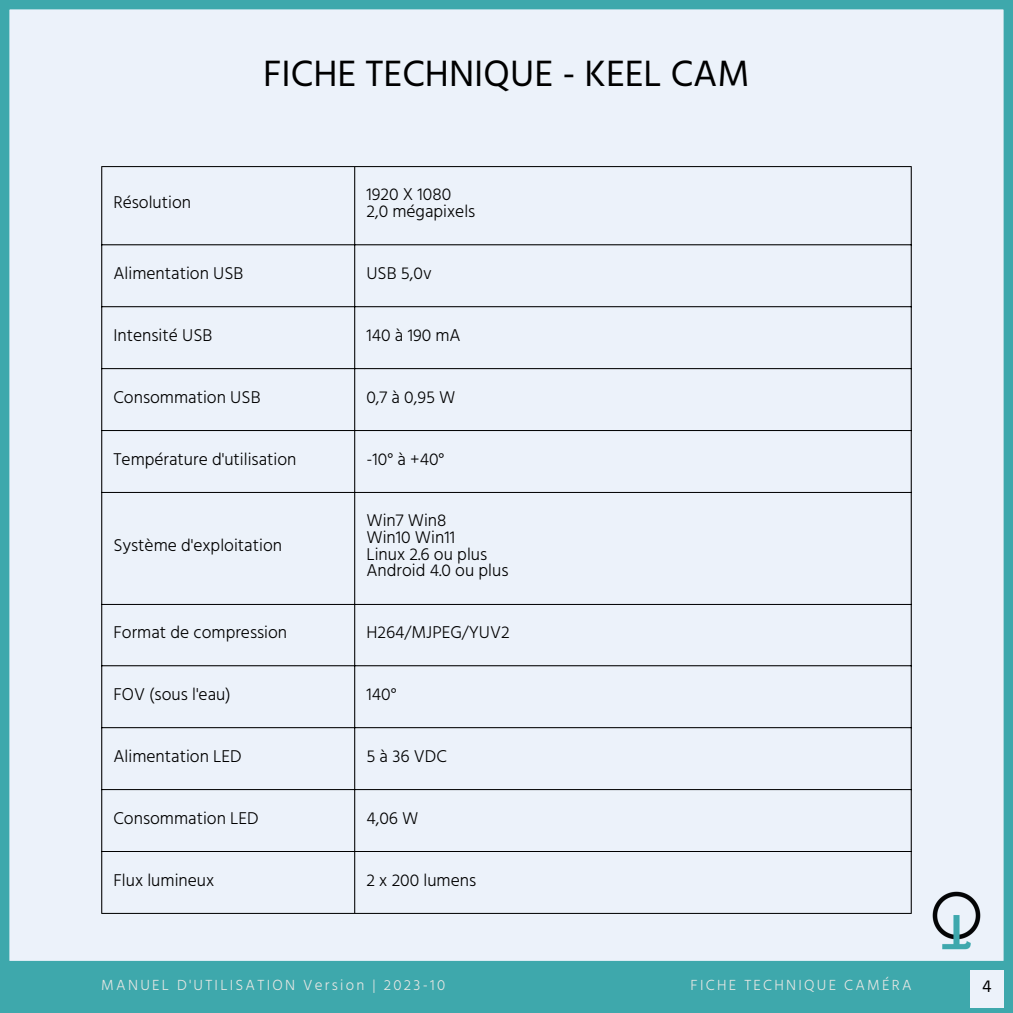
<style>
.page{position:relative;width:1013px;height:1013px;background:#fff}
.page>*{position:absolute;margin:0;border:0;box-sizing:border-box;transform-origin:0 0}
.t1{font:37.5px "Hind Jalandhar";color:#000}
.t2{font:300 17.5px "Hind Jalandhar";color:#000}
.t3{font:17.5px "Hind Jalandhar";color:#000}
.t4{font:300 15px "Hind Jalandhar";letter-spacing:.15em;color:#e7e7e4}
</style>
<div class="page">
<div style="left:0;top:0;width:1012px;height:961px;background:#ecf2fa"></div>
<div style="left:0;top:961px;width:1012px;height:51px;background:#3ea8ac"></div>
<hr style="left:101px;top:167px;width:1px;height:745px;background:#000">
<hr style="left:354px;top:167px;width:1px;height:745px;background:#000">
<hr style="left:910px;top:167px;width:1px;height:745px;background:#000">
<hr style="left:101px;top:166px;width:810px;height:1px;background:#000">
<hr style="left:101px;top:244px;width:810px;height:1px;background:#000">
<hr style="left:101px;top:306px;width:810px;height:1px;background:#000">
<hr style="left:101px;top:368px;width:810px;height:1px;background:#000">
<hr style="left:101px;top:430px;width:810px;height:1px;background:#000">
<hr style="left:101px;top:492px;width:810px;height:1px;background:#000">
<hr style="left:101px;top:604px;width:810px;height:1px;background:#000">
<hr style="left:101px;top:665px;width:810px;height:1px;background:#000">
<hr style="left:101px;top:727px;width:810px;height:1px;background:#000">
<hr style="left:101px;top:789px;width:810px;height:1px;background:#000">
<hr style="left:101px;top:851px;width:810px;height:1px;background:#000">
<hr style="left:101px;top:912px;width:810px;height:1px;background:#000">
<div style="left:969px;top:970px;width:34px;height:38px;background:#ecf2fa"></div>
<img style="left:926px;top:890px;width:60px;height:60px">
<p class="t2" style="left:113px;top:192px;width:79px">Résolution</p>
<p class="t1" style="left:263px;top:51px;width:488px">FICHE TECHNIQUE - KEEL CAM</p>
<p class="t2" style="left:366px;top:184px;width:86px">1920 X 1080</p>
<p class="t2" style="left:366px;top:200px;width:110px">2,0 mégapixels</p>
<p class="t2" style="left:113px;top:263px;width:131px">Alimentation USB</p>
<p class="t2" style="left:366px;top:263px;width:67px">USB 5,0v</p>
<p class="t2" style="left:113px;top:325px;width:100px">Intensité USB</p>
<p class="t2" style="left:366px;top:325px;width:96px">140 à 190 mA</p>
<p class="t2" style="left:113px;top:386px;width:148px">Consommation USB</p>
<p class="t2" style="left:366px;top:386px;width:91px">0,7 à 0,95 W</p>
<p class="t2" style="left:113px;top:448px;width:184px">Température d'utilisation</p>
<p class="t2" style="left:366px;top:448px;width:79px">-10° à +40°</p>
<p class="t2" style="left:113px;top:535px;width:170px">Système d'exploitation</p>
<p class="t2" style="left:366px;top:509px;width:82px">Win7 Win8</p>
<p class="t2" style="left:366px;top:526px;width:90px">Win10 Win11</p>
<p class="t2" style="left:366px;top:543px;width:122px">Linux 2.6 ou plus</p>
<p class="t2" style="left:366px;top:560px;width:143px">Android 4.0 ou plus</p>
<p class="t2" style="left:113px;top:621px;width:175px">Format de compression</p>
<p class="t2" style="left:366px;top:621px;width:145px">H264/MJPEG/YUV2</p>
<p class="t2" style="left:113px;top:683px;width:119px">FOV (sous l'eau)</p>
<p class="t2" style="left:366px;top:683px;width:32px">140°</p>
<p class="t2" style="left:113px;top:745px;width:130px">Alimentation LED</p>
<p class="t2" style="left:366px;top:745px;width:82px">5 à 36 VDC</p>
<p class="t2" style="left:113px;top:807px;width:147px">Consommation LED</p>
<p class="t2" style="left:366px;top:807px;width:54px">4,06 W</p>
<p class="t2" style="left:113px;top:869px;width:102px">Flux lumineux</p>
<p class="t2" style="left:366px;top:869px;width:111px">2 x 200 lumens</p>
<p class="t4" style="left:101px;top:976px;width:345px">MANUEL D'UTILISATION Version | 2023-10</p>
<p class="t4" style="left:690px;top:976px;width:222px">FICHE TECHNIQUE CAMÉRA</p>
<p class="t3" style="left:982px;top:975px;width:11px">4</p>
</div>
